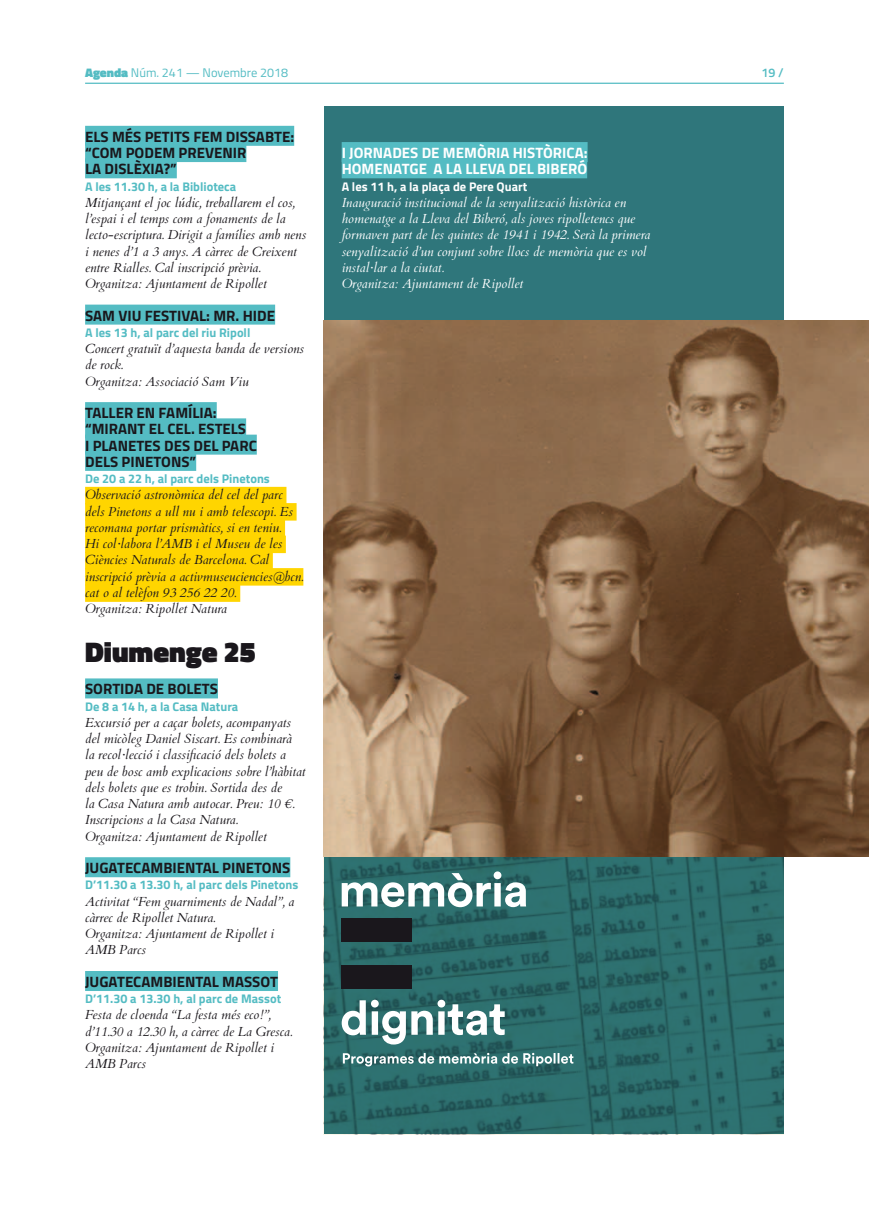
<style>
.page{position:relative;width:869px;height:1205px;background:#fff}
.page>*{position:absolute;margin:0;border:0;box-sizing:border-box;transform-origin:0 0}
.t1{font:900 28.75px "Titillium";color:#1a171c}
.t2{font:700 15px/16.2px "Titillium";color:#1a171c}
.t3{font:700 15px/16.2px "Titillium";color:#fff}
.t4{font:italic 13.12px/16.2px "Cardo";color:#1a171c}
.t5{font:italic 13.12px/16.2px "Cardo";color:#fff}
.t6{font:700 12.5px "Titillium";color:#54bcc3}
.t7{font:700 12.5px "Titillium";color:#fff}
.t8{font:12.5px "Titillium";color:#54bcc3}
.t9{font:600 12.5px "Titillium";color:#54bcc3}
.s1{font-weight:900}
</style>
<div class="page">
<hr style="left:85px;top:83px;width:698px;height:1px;background:#54bcc3">
<img style="left:324px;top:857px;width:459px;height:277px">
<div style="left:324px;top:106px;width:459px;height:214px;background:#2f767b"></div>
<div style="left:85px;top:126px;width:209px;height:20px;background:#54bcc3"></div>
<div style="left:85px;top:142px;width:161px;height:20px;background:#54bcc3"></div>
<div style="left:85px;top:158px;width:92px;height:20px;background:#54bcc3"></div>
<div style="left:85px;top:305px;width:190px;height:20px;background:#54bcc3"></div>
<div style="left:85px;top:402px;width:132px;height:20px;background:#54bcc3"></div>
<div style="left:85px;top:418px;width:161px;height:20px;background:#54bcc3"></div>
<div style="left:85px;top:435px;width:172px;height:20px;background:#54bcc3"></div>
<div style="left:85px;top:451px;width:111px;height:20px;background:#54bcc3"></div>
<div style="left:85px;top:487px;width:201px;height:17px;background:#ffd500"></div>
<div style="left:85px;top:503px;width:211px;height:17px;background:#ffd500"></div>
<div style="left:85px;top:519px;width:200px;height:18px;background:#ffd500"></div>
<div style="left:85px;top:535px;width:201px;height:18px;background:#ffd500"></div>
<div style="left:85px;top:552px;width:188px;height:17px;background:#ffd500"></div>
<div style="left:85px;top:568px;width:218px;height:17px;background:#ffd500"></div>
<div style="left:85px;top:584px;width:155px;height:18px;background:#ffd500"></div>
<div style="left:85px;top:678px;width:133px;height:20px;background:#54bcc3"></div>
<div style="left:85px;top:857px;width:205px;height:20px;background:#54bcc3"></div>
<div style="left:85px;top:971px;width:193px;height:20px;background:#54bcc3"></div>
<img style="left:324px;top:320px;width:544px;height:537px">
<div style="left:341px;top:142px;width:246px;height:20px;background:#54bcc3"></div>
<div style="left:341px;top:158px;width:246px;height:20px;background:#54bcc3"></div>
<svg style="left:341px;top:871px;width:185px;height:36px"></svg>
<svg style="left:341px;top:999px;width:163px;height:45px"></svg>
<div style="left:341px;top:918px;width:71px;height:24px;background:#1a171c"></div>
<div style="left:341px;top:965px;width:71px;height:24px;background:#1a171c"></div>
<svg style="left:343px;top:1053px;width:230px;height:13px"></svg>
<p class="t8" style="left:85px;top:64px;width:204px"><span class="s1">Agenda</span> Núm. 241 — Novembre 2018</p>
<p class="t9" style="left:761px;top:64px;width:24px">19 /</p>
<p class="t2" style="left:85px;top:128px;width:210px">ELS MÉS PETITS FEM DISSABTE: “COM PODEM PREVENIR<br>LA DISLÈXIA?”</p>
<p class="t6" style="left:85px;top:177px;width:153px">A les 11.30 h, a la Biblioteca</p>
<p class="t4" style="left:85px;top:194px;width:222px">Mitjançant el joc lúdic, treballarem el cos, l’espai i el temps com a fonaments de la lecto-escriptura. Dirigit a famílies amb nens i nenes d’1 a 3 anys. A càrrec de Creixent entre Rialles. Cal inscripció prèvia.<br>Organitza: Ajuntament de Ripollet</p>
<p class="t2" style="left:85px;top:306px;width:191px">SAM VIU FESTIVAL: MR. HIDE</p>
<p class="t6" style="left:85px;top:323px;width:167px">A les 13 h, al parc del riu Ripoll</p>
<p class="t4" style="left:85px;top:340px;width:220px">Concert gratuït d’aquesta banda de versions de rock.<br>Organitza: Associació Sam Viu</p>
<p class="t2" style="left:85px;top:404px;width:173px">TALLER EN FAMÍLIA: “MIRANT EL CEL. ESTELS<br>I PLANETES DES DEL PARC<br>DELS PINETONS”</p>
<p class="t6" style="left:85px;top:469px;width:186px">De 20 a 22 h, al parc dels Pinetons</p>
<p class="t4" style="left:85px;top:487px;width:220px">Observació astronòmica del cel del parc dels Pinetons a ull nu i amb telescopi. Es recomana portar prismàtics, si en teniu.<br>Hi col·labora l’AMB i el Museu de les Ciències Naturals de Barcelona. Cal inscripció prèvia a activmuseuciencies@bcn. cat o al telèfon 93 256 22 20.<br>Organitza: Ripollet Natura</p>
<h1 class="t1" style="left:85px;top:631px;width:172px">Diumenge 25</h1>
<p class="t2" style="left:85px;top:680px;width:134px">SORTIDA DE BOLETS</p>
<p class="t6" style="left:85px;top:697px;width:155px">De 8 a 14 h, a la Casa Natura</p>
<p class="t4" style="left:85px;top:714px;width:222px">Excursió per a caçar bolets, acompanyats del micòleg Daniel Siscart. Es combinarà<br>la recol·lecció i classificació dels bolets a peu de bosc amb explicacions sobre l’hàbitat dels bolets que es trobin. Sortida des de<br>la Casa Natura amb autocar. Preu: 10 €.<br>Inscripcions a la Casa Natura.<br>Organitza: Ajuntament de Ripollet</p>
<p class="t2" style="left:85px;top:859px;width:206px">JUGATECAMBIENTAL PINETONS</p>
<p class="t6" style="left:85px;top:875px;width:214px">D’11.30 a 13.30 h, al parc dels Pinetons</p>
<p class="t4" style="left:85px;top:893px;width:211px">Activitat “Fem guarniments de Nadal”, a càrrec de Ripollet Natura.<br>Organitza: Ajuntament de Ripollet i<br>AMB Parcs</p>
<p class="t2" style="left:85px;top:973px;width:194px">JUGATECAMBIENTAL MASSOT</p>
<p class="t6" style="left:85px;top:989px;width:197px">D’11.30 a 13.30 h, al parc de Massot</p>
<p class="t4" style="left:85px;top:1007px;width:208px">Festa de cloenda “La festa més eco!”, d’11.30 a 12.30 h, a càrrec de La Gresca.<br>Organitza: Ajuntament de Ripollet i<br>AMB Parcs</p>
<p class="t3" style="left:341px;top:144px;width:247px">I JORNADES DE MEMÒRIA HISTÒRICA:<br>HOMENATGE A LA LLEVA DEL BIBERÓ</p>
<p class="t7" style="left:341px;top:177px;width:187px">A les 11 h, a la plaça de Pere Quart</p>
<p class="t5" style="left:341px;top:194px;width:310px">Inauguració institucional de la senyalització històrica en homenatge a la Lleva del Biberó, als joves ripolletencs que formaven part de les quintes de 1941 i 1942. Serà la primera senyalització d’un conjunt sobre llocs de memòria que es vol instal·lar a la ciutat.<br>Organitza: Ajuntament de Ripollet</p>
</div>
